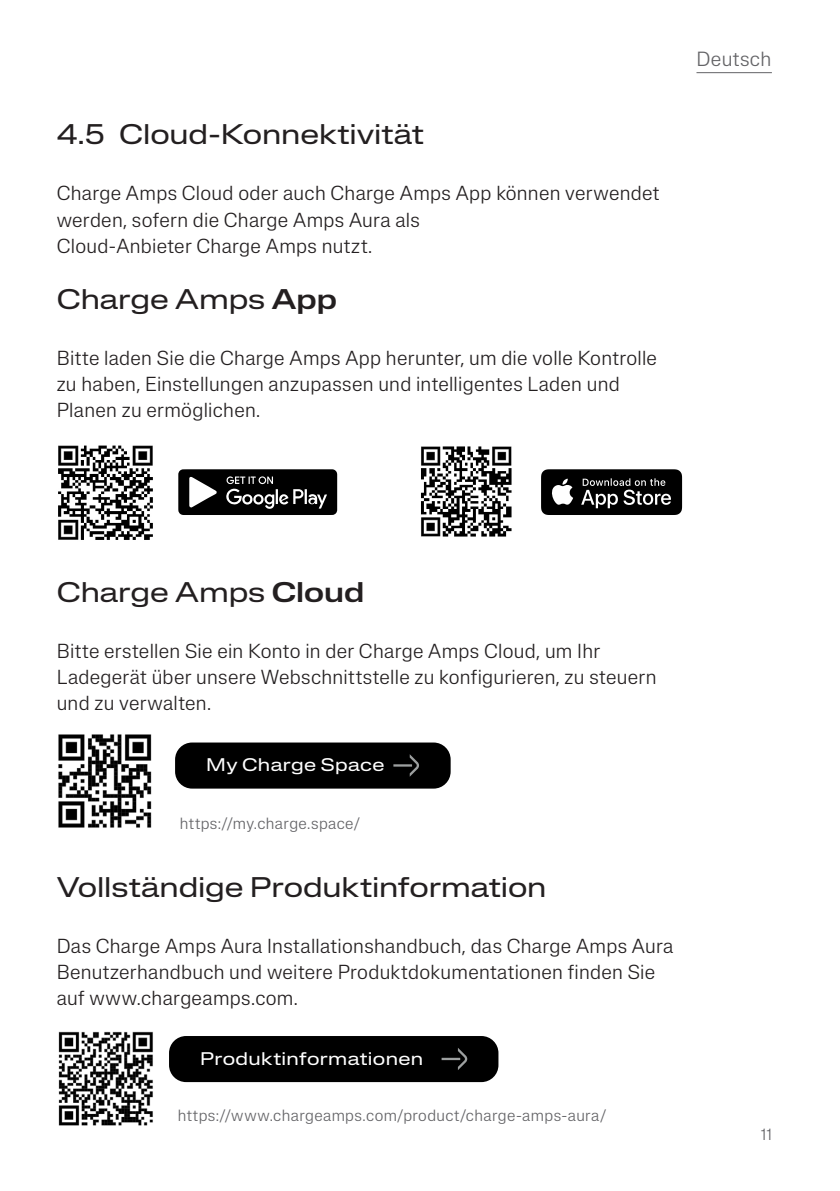
<style>
.page{position:relative;width:840px;height:1191px;background:#fff}
.page>*{position:absolute;margin:0;border:0;box-sizing:border-box;transform-origin:0 0}
.Headline_14_15{font:expanded 28px "Lateral";letter-spacing:-.005em;color:#231f20}
.t1{font:300 20.2px "Lateral Standard";letter-spacing:.02em;color:#636366}
.Body_10_13{font:300 20px/26px "Lateral Standard";letter-spacing:.015em;color:#231f20}
.Button{font:expanded 18px "Lateral";letter-spacing:.02em;color:#fff}
.Foot_note_8_11{font:300 16px "Lateral Standard";letter-spacing:.025em;color:#636366}
.s1{font-weight:500}
</style>
<div class="page">
<hr style="left:696px;top:72px;width:75px;height:1px;background:#636366">
<img style="left:58px;top:445px;width:95px;height:95px">
<img style="left:421px;top:446px;width:91px;height:91px">
<svg style="left:178px;top:469px;width:159px;height:46px"></svg>
<svg style="left:541px;top:469px;width:140px;height:46px"></svg>
<img style="left:58px;top:734px;width:94px;height:94px">
<div style="left:175px;top:742px;width:275px;height:46px;background:#000;border-radius:17px"></div>
<svg style="left:393px;top:754px;width:26px;height:22px"></svg>
<img style="left:58px;top:1031px;width:95px;height:95px">
<div style="left:169px;top:1036px;width:329px;height:46px;background:#000;border-radius:17px"></div>
<svg style="left:441px;top:1048px;width:26px;height:22px"></svg>
<p class="Headline_14_15" style="left:57px;top:118px;width:369px">4.5 Cloud-Konnektivität</p>
<p class="Body_10_13" style="left:57px;top:180px;width:604px">Charge Amps Cloud oder auch Charge Amps App können verwendet werden, sofern die Charge Amps Aura als<br>Cloud-Anbieter Charge Amps nutzt.</p>
<p class="Headline_14_15" style="left:57px;top:283px;width:281px">Charge Amps <span class="s1">App</span></p>
<p class="Body_10_13" style="left:57px;top:345px;width:601px">Bitte laden Sie die Charge Amps App herunter, um die volle Kontrolle zu haben, Einstellungen anzupassen und intelligentes Laden und<br>Planen zu ermöglichen.</p>
<p class="t1" style="left:696px;top:48px;width:76px">Deutsch</p>
<p class="Headline_14_15" style="left:57px;top:576px;width:309px">Charge Amps <span class="s1">Cloud</span></p>
<p class="Body_10_13" style="left:57px;top:638px;width:601px">Bitte erstellen Sie ein Konto in der Charge Amps Cloud, um Ihr<br>Ladegerät über unsere Webschnittstelle zu konfigurieren, zu steuern und zu verwalten.</p>
<p class="Button" style="left:206px;top:754px;width:180px">My Charge Space</p>
<p class="Foot_note_8_11" style="left:180px;top:814px;width:181px">https://my.charge.space/</p>
<p class="Headline_14_15" style="left:57px;top:871px;width:491px">Vollständige Produktinformation</p>
<p class="Body_10_13" style="left:57px;top:933px;width:618px">Das Charge Amps Aura Installationshandbuch, das Charge Amps Aura<br>Benutzerhandbuch und weitere Produktdokumentationen finden Sie auf www.chargeamps.com.</p>
<p class="Button" style="left:200px;top:1048px;width:224px">Produktinformationen</p>
<p class="Foot_note_8_11" style="left:178px;top:1106px;width:429px">https://www.chargeamps.com/product/charge-amps-aura/</p>
<p class="Foot_note_8_11" style="left:760px;top:1125px;width:12px">11</p>
</div>
